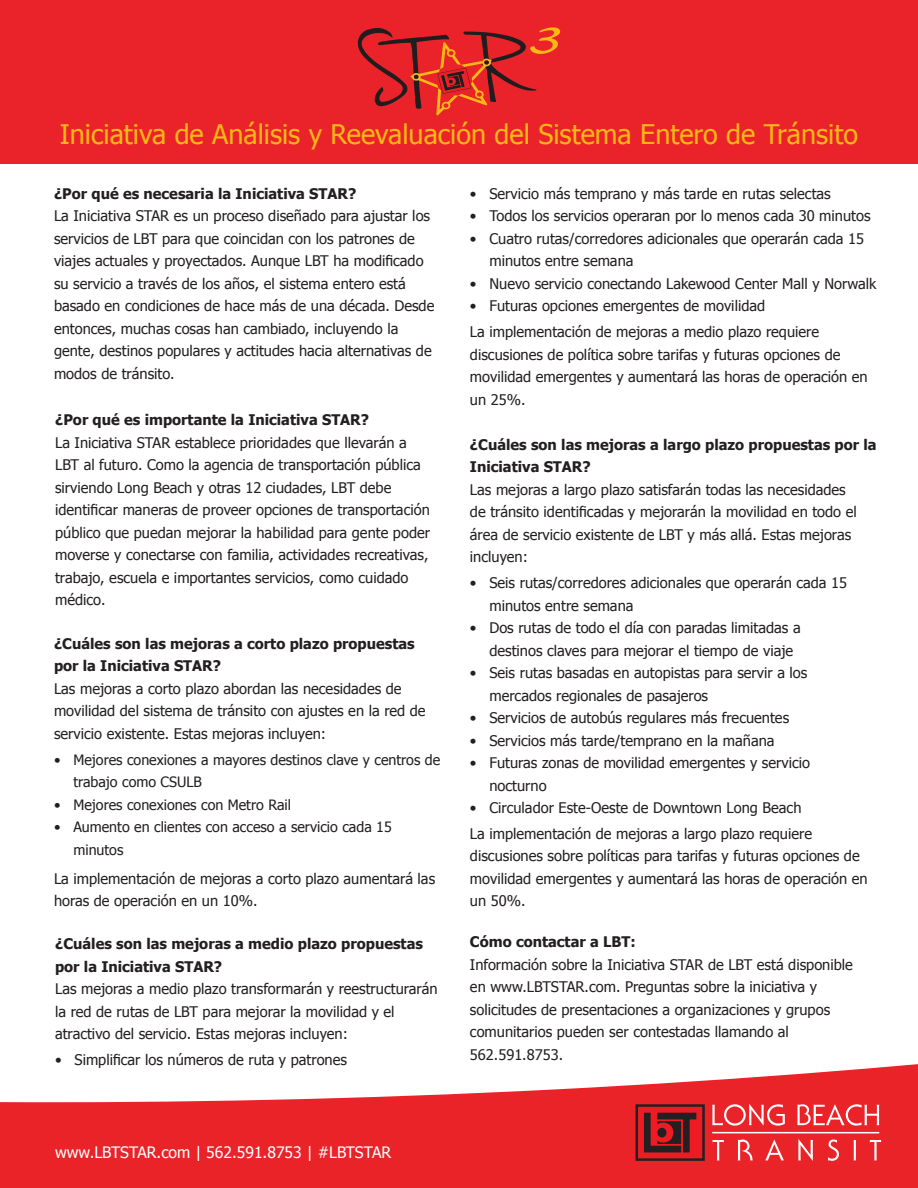
<style>
.page{position:relative;width:918px;height:1188px;background:#fff}
.page>*{position:absolute;margin:0;border:0;box-sizing:border-box;transform-origin:0 0}
.t1{font:27px "Tahoma";color:#fcb716}
.t2{font:15.75px "Tahoma";color:#fff}
.t3{font:14.7px/22.5px "Tahoma";color:#231f20}
.t4{font:700 14.7px/22.5px "Tahoma";color:#231f20}
.t5{font:14.25px/22.5px "Tahoma";color:#231f20}
.s1{font-weight:700}
</style>
<div class="page">
<div style="left:0;top:0;width:918px;height:164px;background:#ea232a"></div>
<svg style="left:358px;top:27px;width:202px;height:89px"></svg>
<svg style="left:0;top:1064px;width:918px;height:124px;fill:#ea2329"></svg>
<div style="left:637px;top:1106px;width:67px;height:54px;background:#ed1c24"></div>
<div style="left:636px;top:1104px;width:69px;height:57px;border:2px solid #241f21"></div>
<svg style="left:712px;top:1104px;width:73px;height:22px"></svg>
<svg style="left:797px;top:1104px;width:82px;height:22px"></svg>
<svg style="left:713px;top:1140px;width:11px;height:20px"></svg>
<svg style="left:738px;top:1140px;width:15px;height:20px"></svg>
<svg style="left:765px;top:1140px;width:19px;height:20px"></svg>
<svg style="left:798px;top:1139px;width:15px;height:22px"></svg>
<svg style="left:828px;top:1140px;width:11px;height:21px"></svg>
<svg style="left:853px;top:1140px;width:3px;height:20px"></svg>
<svg style="left:870px;top:1140px;width:11px;height:20px"></svg>
<hr style="left:712px;top:1132px;width:167px;height:1px;background:#fff">
<svg style="left:644px;top:1113px;width:52px;height:39px"></svg>
<p class="t1" style="left:60px;top:116px;width:800px">Iniciativa de Análisis y Reevaluación del Sistema Entero de Tránsito</p>
<p class="t3" style="left:54px;top:181px;width:382px"><span class="s1">¿Por qué es necesaria la Iniciativa STAR?<br></span>La Iniciativa STAR es un proceso diseñado para ajustar los servicios de LBT para que coincidan con los patrones de viajes actuales y proyectados. Aunque LBT ha modificado su servicio a través de los años, el sistema entero está basado en condiciones de hace más de una década. Desde entonces, muchas cosas han cambiado, incluyendo la gente, destinos populares y actitudes hacia alternativas de modos de tránsito.</p>
<p class="t3" style="left:55px;top:408px;width:376px"><span class="s1">¿Por qué es importante la Iniciativa STAR?<br></span>La Iniciativa STAR establece prioridades que llevarán a LBT al futuro. Como la agencia de transportación pública sirviendo Long Beach y otras 12 ciudades, LBT debe identificar maneras de proveer opciones de transportación público que puedan mejorar la habilidad para gente poder moverse y conectarse con familia, actividades recreativas, trabajo, escuela e importantes servicios, como cuidado médico.</p>
<p class="t4" style="left:54px;top:631px;width:362px">¿Cuáles son las mejoras a corto plazo propuestas por la Iniciativa STAR?</p>
<p class="t3" style="left:54px;top:677px;width:373px">Las mejoras a corto plazo abordan las necesidades de movilidad del sistema de tránsito con ajustes en la red de servicio existente. Estas mejoras incluyen:</p>
<p class="t5" style="left:73px;top:747px;width:368px;text-indent:-19px">• Mejores conexiones a mayores destinos clave y centros de trabajo como CSULB</p>
<p class="t5" style="left:54px;top:792px;width:239px">• Mejores conexiones con Metro Rail</p>
<p class="t5" style="left:73px;top:815px;width:320px;text-indent:-19px">• Aumento en clientes con acceso a servicio cada 15 minutos</p>
<p class="t3" style="left:54px;top:867px;width:383px">La implementación de mejoras a corto plazo aumentará las horas de operación en un 10%.</p>
<p class="t4" style="left:55px;top:932px;width:369px">¿Cuáles son las mejoras a medio plazo propuestas por la Iniciativa STAR?</p>
<p class="t3" style="left:55px;top:977px;width:384px">Las mejoras a medio plazo transformarán y reestructurarán la red de rutas de LBT para mejorar la movilidad y el atractivo del servicio. Estas mejoras incluyen:</p>
<p class="t3" style="left:55px;top:1048px;width:293px">• Simplificar los números de ruta y patrones</p>
<p class="t3" style="left:470px;top:181px;width:362px">• Servicio más temprano y más tarde en rutas selectas</p>
<p class="t3" style="left:470px;top:204px;width:402px">• Todos los servicios operaran por lo menos cada 30 minutos</p>
<p class="t3" style="left:489px;top:226px;width:376px;text-indent:-19px">• Cuatro rutas/corredores adicionales que operarán cada 15 minutos entre semana</p>
<p class="t3" style="left:470px;top:271px;width:408px">• Nuevo servicio conectando Lakewood Center Mall y Norwalk</p>
<p class="t3" style="left:470px;top:294px;width:297px">• Futuras opciones emergentes de movilidad</p>
<p class="t3" style="left:470px;top:320px;width:399px">La implementación de mejoras a medio plazo requiere discusiones de política sobre tarifas y futuras opciones de movilidad emergentes y aumentará las horas de operación en un 25%.</p>
<p class="t4" style="left:470px;top:432px;width:408px">¿Cuáles son las mejoras a largo plazo propuestas por la<br>Iniciativa STAR?</p>
<p class="t3" style="left:470px;top:478px;width:388px">Las mejoras a largo plazo satisfarán todas las necesidades de tránsito identificadas y mejorarán la movilidad en todo el área de servicio existente de LBT y más allá. Estas mejoras incluyen:</p>
<p class="t3" style="left:489px;top:571px;width:359px;text-indent:-19px">• Seis rutas/corredores adicionales que operarán cada 15 minutos entre semana</p>
<p class="t3" style="left:489px;top:616px;width:313px;text-indent:-19px">• Dos rutas de todo el día con paradas limitadas a destinos claves para mejorar el tiempo de viaje</p>
<p class="t3" style="left:489px;top:661px;width:319px;text-indent:-19px">• Seis rutas basadas en autopistas para servir a los mercados regionales de pasajeros</p>
<p class="t3" style="left:470px;top:706px;width:321px">• Servicios de autobús regulares más frecuentes</p>
<p class="t3" style="left:470px;top:728px;width:306px">• Servicios más tarde/temprano en la mañana</p>
<p class="t3" style="left:489px;top:751px;width:322px;text-indent:-19px">• Futuras zonas de movilidad emergentes y servicio nocturno</p>
<p class="t3" style="left:470px;top:796px;width:333px">• Circulador Este-Oeste de Downtown Long Beach</p>
<p class="t3" style="left:470px;top:822px;width:399px">La implementación de mejoras a largo plazo requiere discusiones sobre políticas para tarifas y futuras opciones de movilidad emergentes y aumentará las horas de operación en un 50%.</p>
<p class="t4" style="left:470px;top:930px;width:167px">Cómo contactar a LBT:</p>
<p class="t3" style="left:470px;top:953px;width:384px">Información sobre la Iniciativa STAR de LBT está disponible en www.LBTSTAR.com. Preguntas sobre la iniciativa y solicitudes de presentaciones a organizaciones y grupos comunitarios pueden ser contestadas llamando al 562.591.8753.</p>
<p class="t2" style="left:55px;top:1142px;width:338px">www.LBTSTAR.com | 562.591.8753 | #LBTSTAR</p>
</div>
